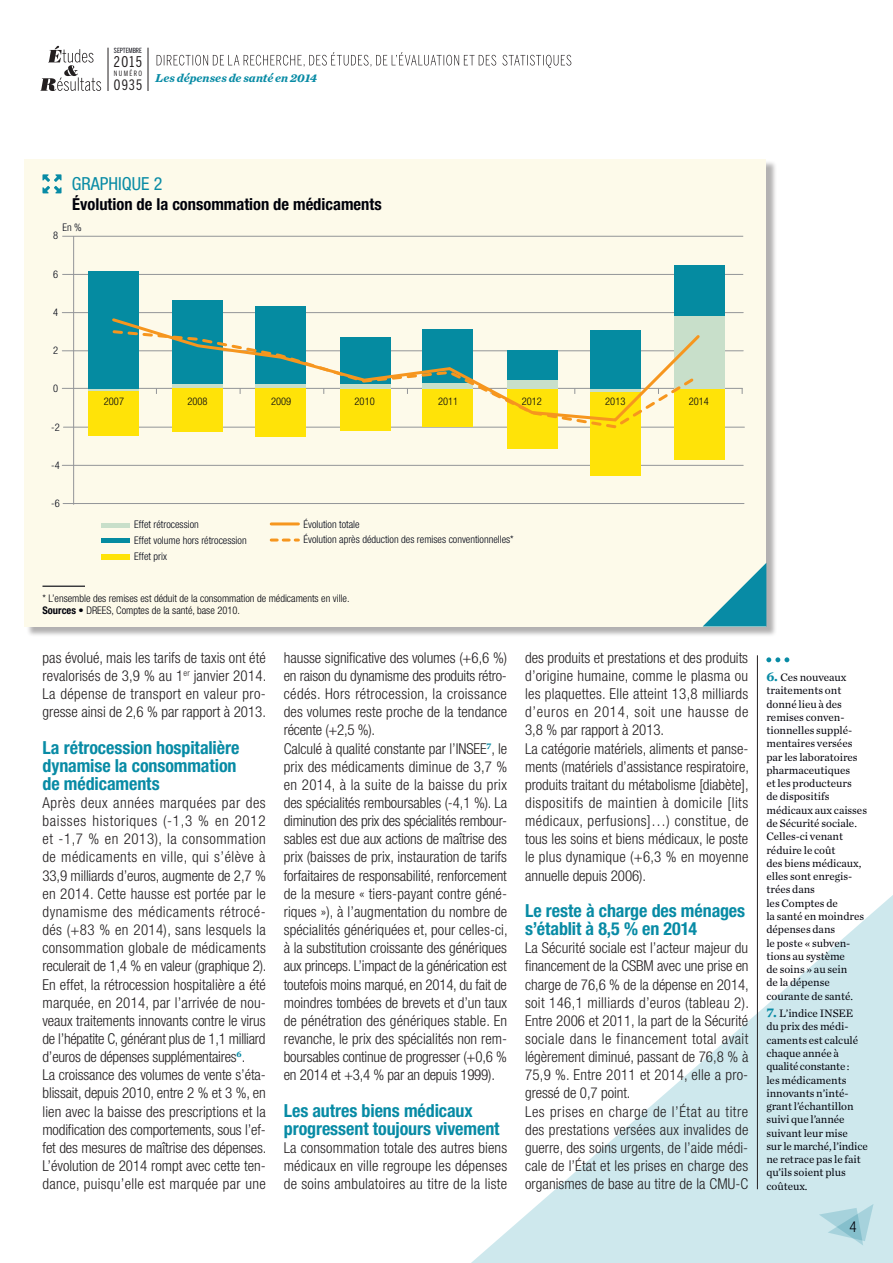
<style>
.page{position:relative;width:893px;height:1263px;background:#fff}
.page>*{position:absolute;margin:0;border:0;box-sizing:border-box;transform-origin:0 0}
.t1{font:700 condensed 18px/18.1px "Helvetica Neue LT Std";letter-spacing:-.005em;color:#088ba5}
.t2{font:condensed 18px "Helvetica Neue LT Std";color:#088ba5}
.t3{font:700 condensed 16.5px "Helvetica Neue LT Std";color:#00010a}
.t4{font:300 condensed 15px/18.1px "Helvetica Neue LT Std";color:#231f20}
.t5{font:300 condensed 15px "Helvetica Neue LT Std";color:#00010a}
.t6{font:14.7px "Benton Sans Comp";color:#231f20}
.t7{font:14.25px "Benton Sans Comp";color:#231f20}
.t8{font:italic 700 12px "Chronicle Text G1";letter-spacing:.01em;color:#088ba5}
.t9{font:11.25px/13.4px "Chronicle Text G1";letter-spacing:-.005em;color:#00010a}
.t10{font:300 condensed 10.5px/15.5px "Helvetica Neue LT Std";color:#000413}
.t11{font:300 condensed 10.5px/12px "Helvetica Neue LT Std";color:#00010a}
.t12{font:7.2px "Benton Sans Comp";letter-spacing:.18em;color:#231f20}
.t13{font:7.05px "Benton Sans Comp";letter-spacing:-.005em;color:#00010a}
.s1{font-weight:700}
.s2{font-weight:700;font-size:13.5px;color:#088ba5}
</style>
<div class="page">
<svg style="left:471px;top:876px;width:422px;height:387px"></svg>
<svg style="left:819px;top:1204px;width:54px;height:41px;background:#b4d9e1"></svg>
<hr style="left:108px;top:48px;width:1px;height:43px;background:#231f20">
<hr style="left:148px;top:48px;width:1px;height:43px;background:#231f20">
<svg style="left:157px;top:52px;width:414px;height:16px"></svg>
<svg style="left:40px;top:46px;width:61px;height:45px"></svg>
<hr style="left:757px;top:655px;width:1px;height:534px;background:#231f20">
<svg style="left:766px;top:657px;width:23px;height:5px"></svg>
<div style="left:26px;top:160px;width:751px;height:477px;background:#231f20;opacity:.35"></div>
<div style="left:24px;top:159px;width:742px;height:467px;background:#fdfaea"></div>
<hr style="left:42px;top:586px;width:43px;height:1px;background:#00010a">
<svg style="left:42px;top:174px;width:20px;height:19px"></svg>
<hr style="left:63px;top:427px;width:681px;height:1px;background:#939598">
<hr style="left:62px;top:465px;width:681px;height:1px;background:#939598">
<hr style="left:62px;top:388px;width:680px;height:1px;background:#939598">
<hr style="left:62px;top:274px;width:681px;height:1px;background:#939598">
<hr style="left:62px;top:312px;width:681px;height:1px;background:#939598">
<hr style="left:62px;top:351px;width:681px;height:1px;background:#939598">
<div style="left:674px;top:315px;width:51px;height:74px;background:#c8dfca"></div>
<div style="left:674px;top:265px;width:51px;height:50px;background:#058ba1"></div>
<div style="left:674px;top:389px;width:51px;height:71px;background:#ffe308"></div>
<div style="left:590px;top:393px;width:50px;height:83px;background:#ffe308"></div>
<div style="left:507px;top:389px;width:51px;height:59px;background:#ffe308"></div>
<div style="left:340px;top:389px;width:50px;height:42px;background:#ffe308"></div>
<div style="left:256px;top:306px;width:50px;height:78px;background:#058ba1"></div>
<div style="left:256px;top:389px;width:50px;height:48px;background:#ffe308"></div>
<div style="left:173px;top:300px;width:50px;height:84px;background:#058ba1"></div>
<div style="left:173px;top:389px;width:50px;height:43px;background:#ffe308"></div>
<hr style="left:63px;top:503px;width:681px;height:1px;background:#939598">
<hr style="left:62px;top:236px;width:681px;height:1px;background:#939598">
<hr style="left:73px;top:236px;width:1px;height:269px;background:#939598">
<div style="left:102px;top:523px;width:28px;height:5px;background:#c8dfca"></div>
<div style="left:102px;top:538px;width:28px;height:5px;background:#058ba1"></div>
<div style="left:102px;top:554px;width:28px;height:5px;background:#ffe308"></div>
<div style="left:88px;top:271px;width:51px;height:118px;background:#058ba1"></div>
<div style="left:88px;top:389px;width:51px;height:47px;background:#ffe308"></div>
<hr style="left:88px;top:389px;width:51px;height:1px;background:#c8dfca">
<svg style="left:139px;top:423px;width:535px;height:7px"></svg>
<svg style="left:110px;top:316px;width:590px;height:107px"></svg>
<hr style="left:271px;top:522px;width:27px;height:3px;background:#f6961e">
<svg style="left:271px;top:538px;width:27px;height:3px"></svg>
<svg style="left:703px;top:563px;width:63px;height:63px"></svg>
<p class="t13" style="left:114px;top:47px;width:30px">SEPTEMBRE</p>
<p class="t6" style="left:114px;top:53px;width:30px">2015</p>
<p class="t12" style="left:114px;top:70px;width:30px">NUMÉRO</p>
<p class="t7" style="left:114px;top:77px;width:30px">0935</p>
<p class="t8" style="left:156px;top:68px;width:163px">Les dépenses de santé en 2014</p>
<p class="t2" style="left:72px;top:174px;width:92px">GRAPHIQUE 2</p>
<p class="t3" style="left:72px;top:194px;width:311px">Évolution de la consommation de médicaments</p>
<p class="t10" style="left:62px;top:219px;width:21px">En %</p>
<p class="t10" style="left:53px;top:228px;width:7px">8</p>
<p class="t10" style="left:53px;top:266px;width:7px">6</p>
<p class="t10" style="left:53px;top:304px;width:7px">4</p>
<p class="t10" style="left:53px;top:343px;width:7px">2</p>
<p class="t10" style="left:53px;top:381px;width:7px">0</p>
<p class="t10" style="left:51px;top:419px;width:10px">-2</p>
<p class="t10" style="left:51px;top:457px;width:10px">-4</p>
<p class="t10" style="left:51px;top:496px;width:10px">-6</p>
<p class="t10" style="left:104px;top:394px;width:22px">2007</p>
<p class="t10" style="left:187px;top:394px;width:22px">2008</p>
<p class="t10" style="left:271px;top:394px;width:22px">2009</p>
<p class="t10" style="left:355px;top:394px;width:22px">2010</p>
<p class="t10" style="left:438px;top:394px;width:22px">2011</p>
<p class="t10" style="left:522px;top:394px;width:22px">2012</p>
<p class="t10" style="left:605px;top:394px;width:22px">2013</p>
<p class="t10" style="left:689px;top:394px;width:22px">2014</p>
<p class="t10" style="left:134px;top:517px;width:114px">Effet rétrocession<br>Effet volume hors rétrocession<br>Effet prix</p>
<p class="t10" style="left:303px;top:516px;width:212px">Évolution totale<br>Évolution après déduction des remises conventionnelles*</p>
<p class="t11" style="left:42px;top:592px;width:309px">* L’ensemble des remises est déduit de la consommation de médicaments en ville.<br><span class="s1">Sources</span> • DREES, Comptes de la santé, base 2010.</p>
<p class="t4" style="left:43px;top:648px;width:225px;text-align:justify">pas évolué, mais les tarifs de taxis ont été revalorisés de 3,9 % au 1<sup>er</sup> janvier 2014.<br>La dépense de transport en valeur pro&shy;gresse ainsi de 2,6 % par rapport à 2013.</p>
<p class="t1" style="left:43px;top:738px;width:198px">La rétrocession hospitalière dynamise la consommation de médicaments</p>
<p class="t4" style="left:43px;top:793px;width:225px">Après deux années marquées par des baisses historiques (-1,3 % en 2012 et -1,7 % en 2013), la consommation de médicaments en ville, qui s’élève à 33,9 milliards d’euros, augmente de 2,7 % en 2014. Cette hausse est portée par le dynamisme des médicaments rétrocé&shy;dés (+83 % en 2014), sans lesquels la consommation globale de médicaments reculerait de 1,4 % en valeur (graphique 2).<br>En effet, la rétrocession hospitalière a été marquée, en 2014, par l’arrivée de nou&shy;veaux traitements innovants contre le virus de l’hépatite C, générant plus de 1,1 milliard d’euros de dépenses supplémentaires<sup>6</sup>.<br>La croissance des volumes de vente s’éta&shy;blissait, depuis 2010, entre 2 % et 3 %, en lien avec la baisse des prescriptions et la modification des comportements, sous l’ef&shy;fet des mesures de maîtrise des dépenses.<br>L’évolution de 2014 rompt avec cette ten&shy;dance, puisqu’elle est marquée par une</p>
<p class="t4" style="left:284px;top:648px;width:225px">hausse significative des volumes (+6,6 %) en raison du dynamisme des produits rétro&shy;cédés. Hors rétrocession, la croissance des volumes reste proche de la tendance récente (+2,5 %).<br>Calculé à qualité constante par l’INSEE<sup>7</sup>, le prix des médicaments diminue de 3,7 % en 2014, à la suite de la baisse du prix des spécialités remboursables (-4,1 %). La diminution des prix des spécialités rembour&shy;sables est due aux actions de maîtrise des prix (baisses de prix, instauration de tarifs forfaitaires de responsabilité, renforcement de la mesure « tiers-payant contre géné&shy;riques »), à l’augmentation du nombre de spécialités génériquées et, pour celles-ci, à la substitution croissante des génériques aux princeps. L’impact de la générication est toutefois moins marqué, en 2014, du fait de moindres tombées de brevets et d’un taux de pénétration des génériques stable. En revanche, le prix des spécialités non rem&shy;boursables continue de progresser (+0,6 % en 2014 et +3,4 % par an depuis 1999).</p>
<p class="t1" style="left:284px;top:1101px;width:217px">Les autres biens médicaux progressent toujours vivement</p>
<p class="t4" style="left:284px;top:1138px;width:225px;text-align:justify">La consommation totale des autres biens médicaux en ville regroupe les dépenses de soins ambulatoires au titre de la liste</p>
<p class="t4" style="left:525px;top:648px;width:225px">des produits et prestations et des produits d’origine humaine, comme le plasma ou les plaquettes. Elle atteint 13,8 milliards d’euros en 2014, soit une hausse de 3,8 % par rapport à 2013.<br>La catégorie matériels, aliments et panse&shy;ments (matériels d’assistance respiratoire, produits traitant du métabolisme [diabète], dispositifs de maintien à domicile [lits médicaux, perfusions]…) constitue, de tous les soins et biens médicaux, le poste le plus dynamique (+6,3 % en moyenne annuelle depuis 2006).</p>
<p class="t1" style="left:525px;top:901px;width:222px">Le reste à charge des ménages s’établit à 8,5 % en 2014</p>
<p class="t4" style="left:525px;top:939px;width:225px">La Sécurité sociale est l’acteur majeur du financement de la CSBM avec une prise en charge de 76,6 % de la dépense en 2014, soit 146,1 milliards d’euros (tableau 2).<br>Entre 2006 et 2011, la part de la Sécurité sociale dans le financement total avait légèrement diminué, passant de 76,8 % à 75,9 %. Entre 2011 et 2014, elle a pro&shy;gressé de 0,7 point.<br>Les prises en charge de l’État au titre des prestations versées aux invalides de guerre, des soins urgents, de l’aide médi&shy;cale de l’État et les prises en charge des organismes de base au titre de la CMU-C</p>
<p class="t9" style="left:766px;top:670px;width:102px"><span class="s2">6.</span> Ces nouveaux traitements ont donné lieu à des remises conven&shy;tionnelles supplé&shy;mentaires versées par les laboratoires pharmaceutiques<br>et les producteurs<br>de dispositifs médicaux aux caisses de Sécurité sociale.<br>Celles-ci venant réduire le coût<br>des biens médicaux, elles sont enregis&shy;trées dans<br>les Comptes de<br>la santé en moindres dépenses dans<br>le poste « subven&shy;tions au système<br>de soins » au sein<br>de la dépense courante de santé.</p>
<p class="t9" style="left:766px;top:1006px;width:103px"><span class="s2">7.</span> L’indice INSEE du prix des médi&shy;caments est calculé chaque année à qualité constante :<br>les médicaments innovants n’inté&shy;grant l’échantillon suivi que l’année suivant leur mise<br>sur le marché, l’indice ne retrace pas le fait qu’ils soient plus coûteux.</p>
<p class="t5" style="left:849px;top:1218px;width:9px">4</p>
</div>
